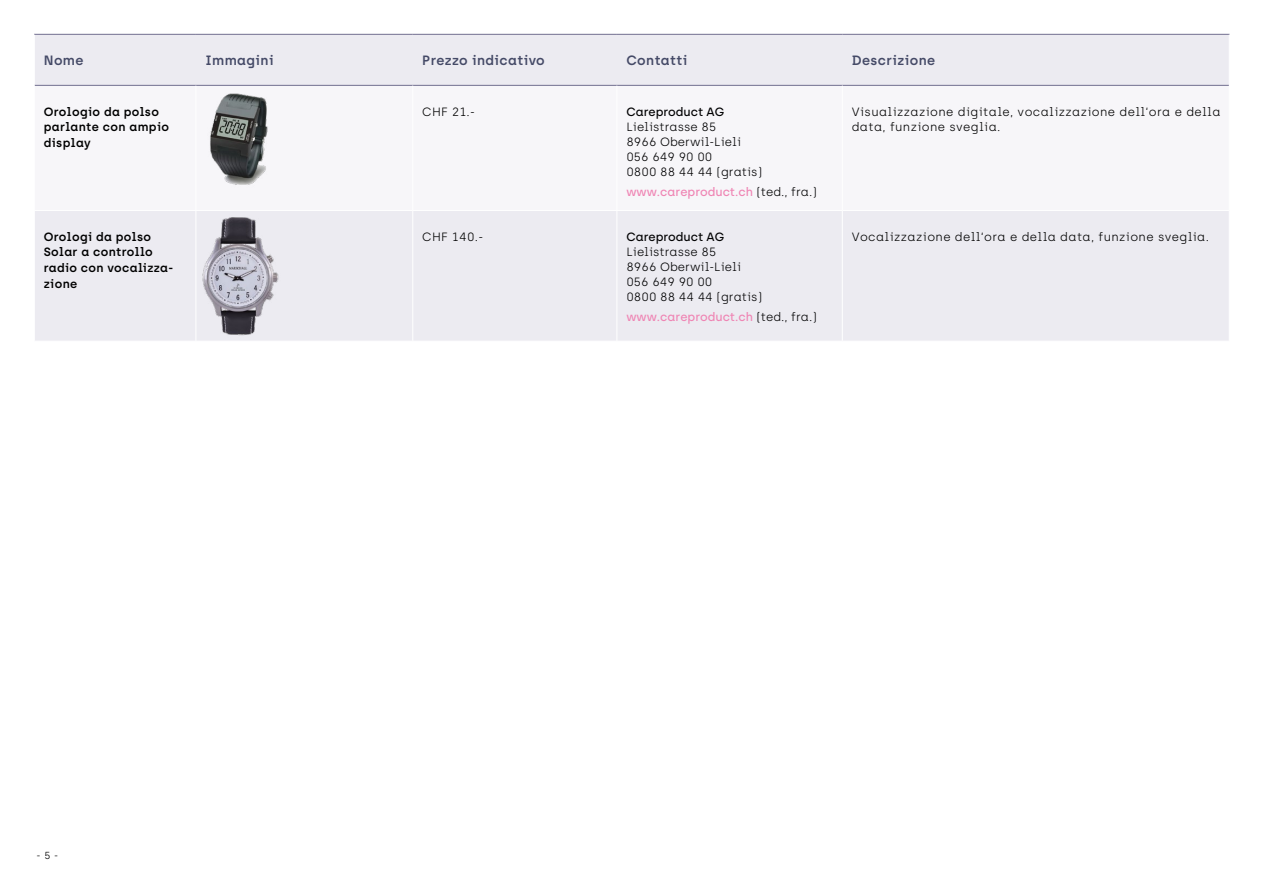
<style>
.page{position:relative;width:1263px;height:893px;background:#fff}
.page>*{position:absolute;margin:0;border:0;box-sizing:border-box;transform-origin:0 0}
.t1{font:600 13.5px "Archia";letter-spacing:.03em;color:#454a67}
.t2{font:300 12px/15.8px "Archia";letter-spacing:.03em;color:#000}
.t3{font:300 12px/15px "Archia";color:#020203}
.t4{font:600 12px/15.8px "Archia";letter-spacing:.03em;color:#000}
.t5{font:500 12px "Archia";color:#ef85b4}
.t6{font:500 12px "Archia";color:#020203}
.t7{font:300 10.2px "Archia";color:#000}
.s1{font-weight:300;color:#020203}
</style>
<div class="page">
<div style="left:35px;top:35px;width:1194px;height:306px;background:#ecebf1"></div>
<div style="left:35px;top:86px;width:1194px;height:124px;background:#f7f6f9"></div>
<hr style="left:34px;top:34px;width:162px;height:1px;background:#716e8f">
<hr style="left:196px;top:34px;width:217px;height:1px;background:#716e8f">
<hr style="left:413px;top:34px;width:204px;height:1px;background:#716e8f">
<hr style="left:617px;top:34px;width:225px;height:1px;background:#716e8f">
<hr style="left:842px;top:34px;width:387px;height:1px;background:#716e8f">
<hr style="left:35px;top:85px;width:161px;height:1px;background:#716e8f">
<hr style="left:196px;top:85px;width:217px;height:1px;background:#716e8f">
<hr style="left:413px;top:85px;width:204px;height:1px;background:#716e8f">
<hr style="left:617px;top:85px;width:225px;height:1px;background:#716e8f">
<hr style="left:842px;top:85px;width:387px;height:1px;background:#716e8f">
<hr style="left:412px;top:86px;width:1px;height:124px;background:#fff">
<hr style="left:617px;top:86px;width:1px;height:124px;background:#fff">
<hr style="left:842px;top:86px;width:1px;height:124px;background:#fff">
<hr style="left:34px;top:210px;width:162px;height:1px;background:#fff">
<hr style="left:196px;top:210px;width:217px;height:1px;background:#fff">
<hr style="left:196px;top:211px;width:1px;height:130px;background:#fff">
<hr style="left:413px;top:210px;width:204px;height:1px;background:#fff">
<hr style="left:412px;top:211px;width:1px;height:130px;background:#fff">
<hr style="left:617px;top:210px;width:225px;height:1px;background:#fff">
<hr style="left:617px;top:211px;width:1px;height:130px;background:#fff">
<hr style="left:842px;top:210px;width:387px;height:1px;background:#fff">
<hr style="left:842px;top:211px;width:1px;height:130px;background:#fff">
<img style="left:196px;top:86px;width:124px;height:124px">
<img style="left:196px;top:211px;width:112px;height:128px">
<p class="t1" style="left:44px;top:52px;width:41px">Nome</p>
<p class="t1" style="left:205px;top:52px;width:70px">Immagini</p>
<p class="t1" style="left:422px;top:52px;width:124px">Prezzo indicativo</p>
<p class="t1" style="left:626px;top:52px;width:63px">Contatti</p>
<p class="t1" style="left:852px;top:52px;width:85px">Descrizione</p>
<p class="t4" style="left:44px;top:103px;width:127px">Orologio da polso parlante con ampio display</p>
<p class="t2" style="left:422px;top:103px;width:54px">CHF 21.-</p>
<p class="t6" style="left:626px;top:104px;width:99px">Careproduct AG</p>
<p class="t2" style="left:852px;top:103px;width:370px">Visualizzazione digitale, vocalizzazione dell‘ora e della data, funzione sveglia.</p>
<p class="t3" style="left:626px;top:119px;width:137px">Lielistrasse 85<br>8966 Oberwil-Lieli<br>056 649 90 00<br>0800 88 44 44 (gratis)</p>
<p class="t5" style="left:626px;top:185px;width:192px">www.careproduct.ch <span class="s1">(ted., fra.)</span></p>
<p class="t4" style="left:44px;top:229px;width:131px">Orologi da polso<br>Solar a controllo radio con vocalizza&shy;zione</p>
<p class="t2" style="left:422px;top:229px;width:63px">CHF 140.-</p>
<p class="t6" style="left:626px;top:229px;width:99px">Careproduct AG</p>
<p class="t3" style="left:626px;top:244px;width:137px">Lielistrasse 85<br>8966 Oberwil-Lieli<br>056 649 90 00<br>0800 88 44 44 (gratis)</p>
<p class="t5" style="left:626px;top:310px;width:192px">www.careproduct.ch <span class="s1">(ted., fra.)</span></p>
<p class="t2" style="left:852px;top:229px;width:359px">Vocalizzazione dell‘ora e della data, funzione sveglia.</p>
<p class="t7" style="left:37px;top:849px;width:23px">- 5 -</p>
</div>
